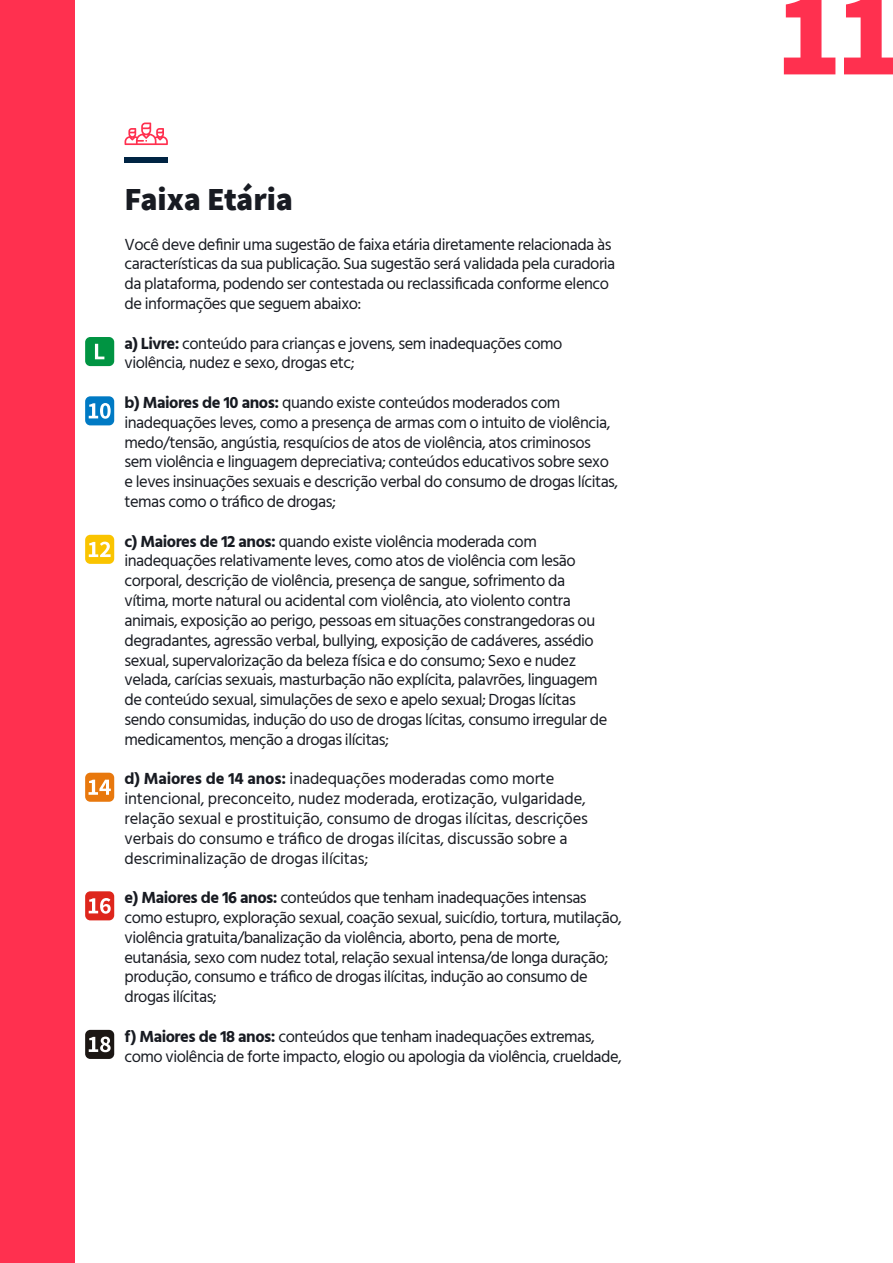
<style>
.page{position:relative;width:893px;height:1263px;background:#fff}
.page>*{position:absolute;margin:0;border:0;box-sizing:border-box;transform-origin:0 0}
.t1{font:800 122.25px "Assistant";color:#ff304f}
.t2{font:800 31.95px "Assistant";color:#181b22}
.t3{font:16.5px/19.8px "Hind Siliguri";letter-spacing:-.03em;color:#181b22}
.t4{font:16.5px/19.8px "Hind Siliguri";letter-spacing:-.01em;color:#181b22}
.s1{font-weight:700}
</style>
<div class="page">
<div style="left:0;top:0;width:75px;height:1263px;background:#ff304f"></div>
<div style="left:125px;top:157px;width:43px;height:6px;background:#002443"></div>
<svg style="left:125px;top:123px;width:43px;height:22px"></svg>
<div style="left:85px;top:337px;width:29px;height:29px;background:#009442;border-radius:5px"></div>
<svg style="left:95px;top:344px;width:9px;height:15px"></svg>
<div style="left:85px;top:773px;width:29px;height:29px;background:#e8780d;border-radius:5px"></div>
<svg style="left:89px;top:780px;width:22px;height:15px"></svg>
<div style="left:85px;top:396px;width:29px;height:29px;background:#007ac4;border-radius:5px"></div>
<svg style="left:89px;top:403px;width:22px;height:16px"></svg>
<div style="left:85px;top:535px;width:29px;height:29px;background:#fac400;border-radius:5px"></div>
<svg style="left:89px;top:542px;width:22px;height:15px"></svg>
<div style="left:85px;top:891px;width:29px;height:29px;background:#de261c;border-radius:5px"></div>
<svg style="left:89px;top:898px;width:22px;height:16px"></svg>
<div style="left:85px;top:1030px;width:29px;height:29px;background:#1c1714;border-radius:5px"></div>
<svg style="left:89px;top:1036px;width:22px;height:16px"></svg>
<p class="t2" style="left:125px;top:177px;width:170px">Faixa Etária</p>
<p class="t3" style="left:125px;top:235px;width:492px">Você deve definir uma sugestão de faixa etária diretamente relacionada às características da sua publicação. Sua sugestão será validada pela curadoria da plataforma, podendo ser contestada ou reclassificada conforme elenco de informações que seguem abaixo:</p>
<p class="t3" style="left:125px;top:334px;width:439px"><span class="s1">a) Livre:</span> conteúdo para crianças e jovens, sem inadequações como violência, nudez e sexo, drogas etc;</p>
<p class="t3" style="left:125px;top:394px;width:495px"><span class="s1">b) Maiores de 10 anos:</span> quando existe conteúdos moderados com inadequações leves, como a presença de armas com o intuito de violência, medo/tensão, angústia, resquícios de atos de violência, atos criminosos sem violência e linguagem depreciativa; conteúdos educativos sobre sexo e leves insinuações sexuais e descrição verbal do consumo de drogas lícitas, temas como o tráfico de drogas;</p>
<p class="t3" style="left:125px;top:532px;width:484px"><span class="s1">c) Maiores de 12 anos:</span> quando existe violência moderada com inadequações relativamente leves, como atos de violência com lesão corporal, descrição de violência, presença de sangue, sofrimento da vítima, morte natural ou acidental com violência, ato violento contra animais, exposição ao perigo, pessoas em situações constrangedoras ou degradantes, agressão verbal, bullying, exposição de cadáveres, assédio sexual, supervalorização da beleza física e do consumo; Sexo e nudez velada, carícias sexuais, masturbação não explícita, palavrões, linguagem de conteúdo sexual, simulações de sexo e apelo sexual; Drogas lícitas sendo consumidas, indução do uso de drogas lícitas, consumo irregular de medicamentos, menção a drogas ilícitas;</p>
<p class="t4" style="left:125px;top:770px;width:465px"><span class="s1">d) Maiores de 14 anos:</span> inadequações moderadas como morte intencional, preconceito, nudez moderada, erotização, vulgaridade, relação sexual e prostituição, consumo de drogas ilícitas, descrições verbais do consumo e tráfico de drogas ilícitas, discussão sobre a descriminalização de drogas ilícitas;</p>
<p class="t3" style="left:125px;top:889px;width:499px"><span class="s1">e) Maiores de 16 anos:</span> conteúdos que tenham inadequações intensas como estupro, exploração sexual, coação sexual, suicídio, tortura, mutilação, violência gratuita/banalização da violência, aborto, pena de morte, eutanásia, sexo com nudez total, relação sexual intensa/de longa duração; produção, consumo e tráfico de drogas ilícitas, indução ao consumo de drogas ilícitas;</p>
<p class="t3" style="left:125px;top:1027px;width:499px"><span class="s1">f) Maiores de 18 anos:</span> conteúdos que tenham inadequações extremas, como violência de forte impacto, elogio ou apologia da violência, crueldade,</p>
<p class="t1" style="left:780px;top:-50px;width:122px">11</p>
</div>
